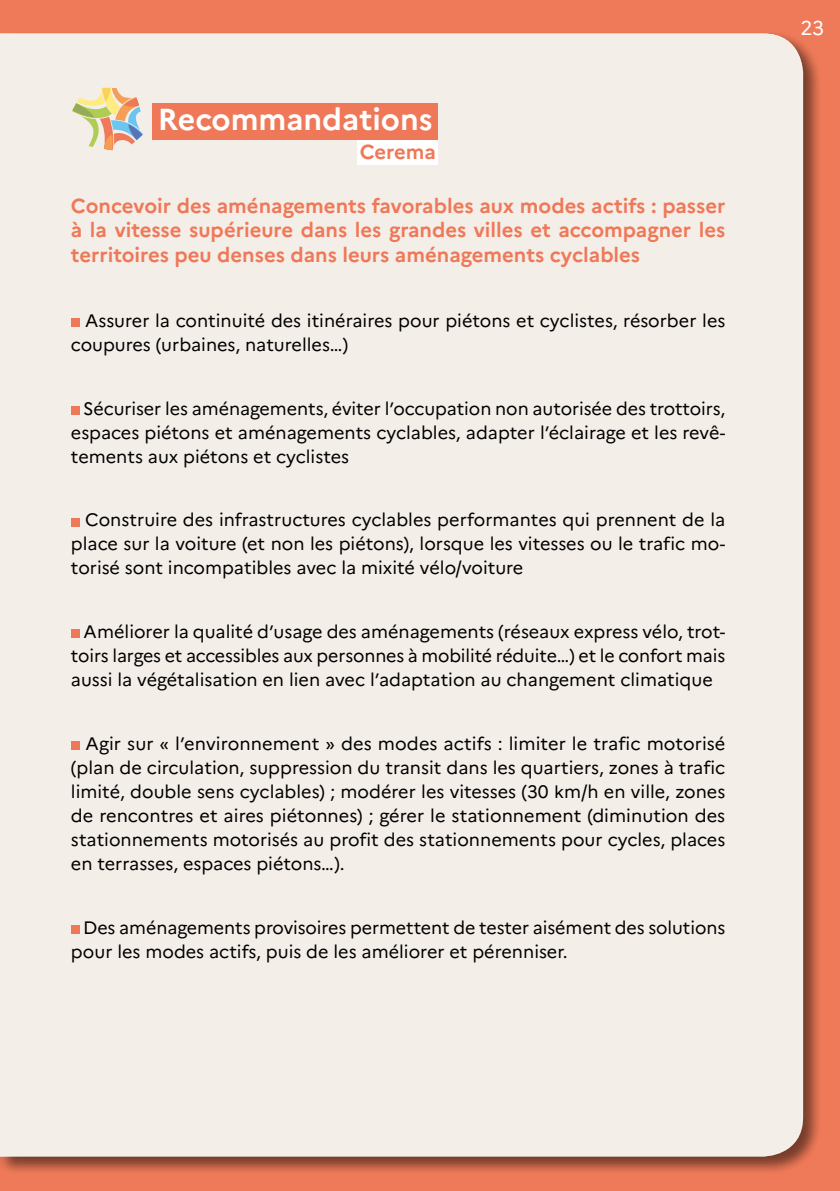
<style>
.page{position:relative;width:840px;height:1191px;background:#fff}
.page>*{position:absolute;margin:0;border:0;box-sizing:border-box;transform-origin:0 0}
.t1{font:700 30.4px "Marianne";color:#fff}
.t2{font:700 20.2px/24.4px "Marianne";color:#ef7858;text-align:justify}
.t3{font:20px "Marianne";color:#fff}
.t4{font:18px/24px "Marianne";color:#000;text-align:justify}
</style>
<div class="page">
<div style="left:0;top:0;width:839px;height:1191px;background:#ef7a59"></div>
<div style="left:0;top:31px;width:821px;height:1144px;background:#000;opacity:.3"></div>
<div style="left:0;top:34px;width:802px;height:1122px;background:#f4eee8"></div>
<div style="left:71px;top:318px;width:8px;height:9px;background:#ef7858"></div>
<div style="left:71px;top:406px;width:8px;height:8px;background:#ef7858"></div>
<div style="left:71px;top:518px;width:8px;height:8px;background:#ef7858"></div>
<div style="left:71px;top:629px;width:8px;height:9px;background:#ef7858"></div>
<div style="left:71px;top:741px;width:8px;height:9px;background:#ef7858"></div>
<div style="left:71px;top:925px;width:8px;height:8px;background:#ef7858"></div>
<svg style="left:72px;top:88px;width:71px;height:62px;background:#ded1b2"></svg>
<div style="left:357px;top:141px;width:80px;height:24px;background:#fff"></div>
<div style="left:152px;top:103px;width:285px;height:36px;background:#ef7858"></div>
<h1 class="t1" style="left:158px;top:101px;width:276px">Recommandations</h1>
<p class="t2" style="left:359px;top:139px;width:78px">Cerema</p>
<p class="t2" style="left:71px;top:194px;width:655px">Concevoir des aménagements favorables aux modes actifs : passer à la vitesse supérieure dans les grandes villes et accompagner les territoires peu denses dans leurs aménagements cyclables</p>
<p class="t4" style="left:71px;top:308px;width:655px;text-indent:14px">Assurer la continuité des itinéraires pour piétons et cyclistes, résorber les coupures (urbaines, naturelles…)</p>
<p class="t4" style="left:71px;top:396px;width:655px;text-indent:12px">Sécuriser les aménagements, éviter l’occupation non autorisée des trottoirs, espaces piétons et aménagements cyclables, adapter l’éclairage et les revê&shy;tements aux piétons et cyclistes</p>
<p class="t4" style="left:71px;top:508px;width:655px;text-indent:14px">Construire des infrastructures cyclables performantes qui prennent de la place sur la voiture (et non les piétons), lorsque les vitesses ou le trafic mo&shy;torisé sont incompatibles avec la mixité vélo/voiture</p>
<p class="t4" style="left:71px;top:619px;width:655px;text-indent:13px">Améliorer la qualité d’usage des aménagements (réseaux express vélo, trot&shy;toirs larges et accessibles aux personnes à mobilité réduite…) et le confort mais aussi la végétalisation en lien avec l’adaptation au changement climatique</p>
<p class="t4" style="left:71px;top:731px;width:655px;text-indent:15px">Agir sur « l’environnement » des modes actifs : limiter le trafic motorisé (plan de circulation, suppression du transit dans les quartiers, zones à trafic limité, double sens cyclables) ; modérer les vitesses (30 km/h en ville, zones de rencontres et aires piétonnes) ; gérer le stationnement (diminution des stationnements motorisés au profit des stationnements pour cycles, places en terrasses, espaces piétons…).</p>
<p class="t4" style="left:71px;top:915px;width:655px;text-indent:12px">Des aménagements provisoires permettent de tester aisément des solutions pour les modes actifs, puis de les améliorer et pérenniser.</p>
<p class="t3" style="left:800px;top:16px;width:25px">23</p>
</div>
